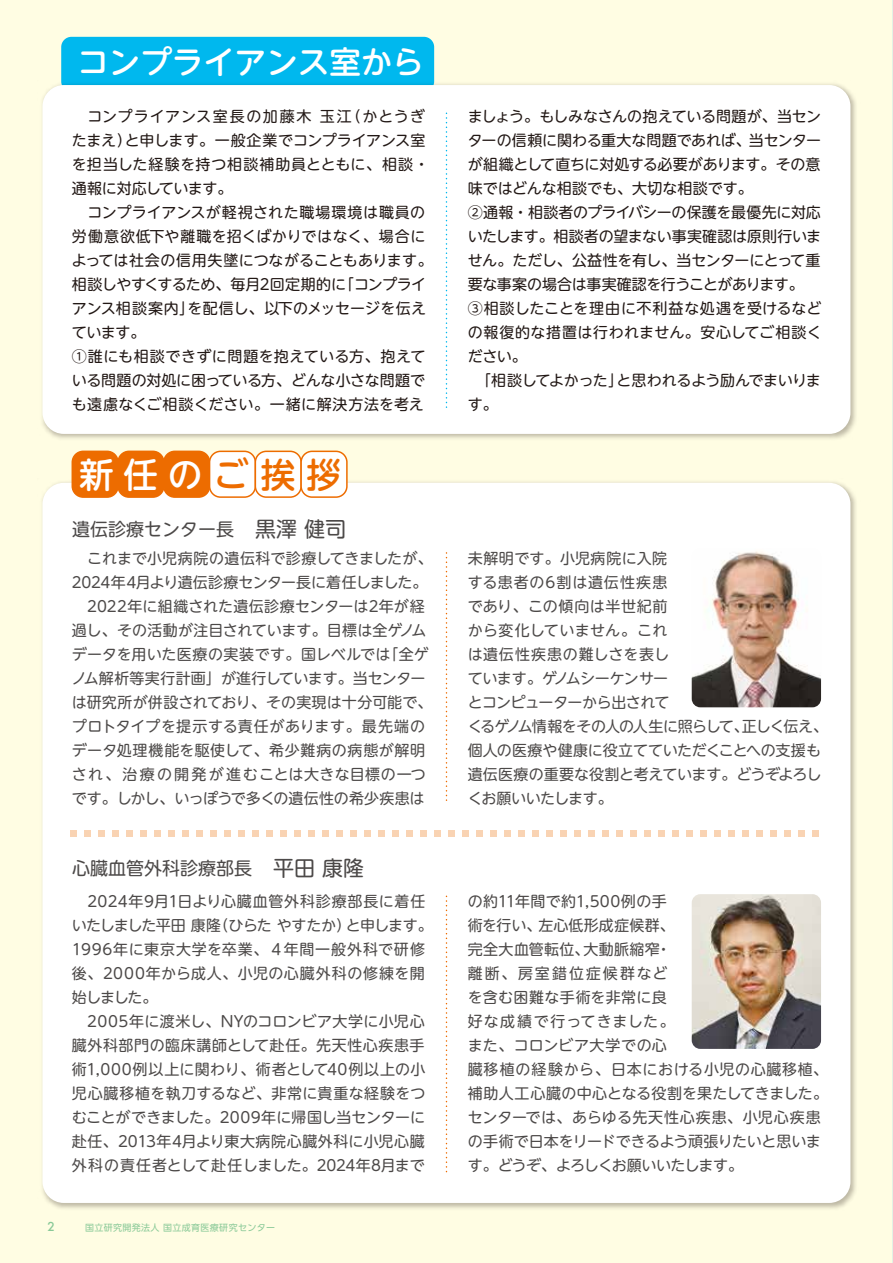
<style>
.page{position:relative;width:893px;height:1263px;background:#fffde3}
.page>*{position:absolute;margin:0;border:0;box-sizing:border-box;transform-origin:0 0}
.t1{font:500 34.65px "UD Shin M Go Pro";letter-spacing:.32em;color:#fff}
.t2{font:500 31.5px "UD Shin M Go Pro";color:#fff}
.t3{font:18px "UD Shin M Go Pro";color:#4c4948}
.t4{font:15px/24px "UD Shin M Go Pro";letter-spacing:.01em;color:#4c4948}
.t5{font:15px/24px "UD Shin M Go Pro";letter-spacing:-.005em;color:#221815}
.t6{font:15px/24px "UD Shin M Go Pro";letter-spacing:-.01em;color:#4c4948}
.t7{font:500 12px "Futura";color:#89c997}
.t8{font:9px "UD Shin Go Pro";letter-spacing:.04em;color:#89c997}
.s1{color:#ed6c00}
.s2{font-size:21px}
</style>
<div class="page">
<div style="left:61px;top:37px;width:373px;height:55px;background:#00b8ee;border-radius:10px"></div>
<img style="left:42px;top:478px;width:814px;height:731px">
<div style="left:43px;top:483px;width:807px;height:720px;background:#fff;border-radius:21px"></div>
<img style="left:42px;top:81px;width:814px;height:358px">
<div style="left:43px;top:85px;width:807px;height:349px;background:#fff;border-radius:21px"></div>
<div style="left:72px;top:451px;width:46px;height:46px;background:#ed6c00;border-radius:11px"></div>
<div style="left:72px;top:451px;width:47px;height:47px;border:2px solid #ed6c00;border-radius:11px"></div>
<div style="left:118px;top:451px;width:46px;height:46px;background:#ed6c00;border-radius:11px"></div>
<div style="left:117px;top:451px;width:48px;height:47px;border:2px solid #ed6c00;border-radius:11px"></div>
<div style="left:164px;top:451px;width:46px;height:46px;background:#ed6c00;border-radius:11px"></div>
<div style="left:163px;top:451px;width:47px;height:47px;border:2px solid #ed6c00;border-radius:11px"></div>
<div style="left:210px;top:451px;width:45px;height:46px;background:#fff;border-radius:11px"></div>
<div style="left:209px;top:451px;width:47px;height:47px;border:2px solid #ed6c00;border-radius:11px"></div>
<div style="left:255px;top:451px;width:46px;height:46px;background:#fff;border-radius:11px"></div>
<div style="left:255px;top:451px;width:47px;height:47px;border:2px solid #ed6c00;border-radius:11px"></div>
<div style="left:301px;top:451px;width:46px;height:46px;background:#fff;border-radius:11px"></div>
<div style="left:300px;top:451px;width:48px;height:47px;border:2px solid #ed6c00;border-radius:11px"></div>
<img style="left:692px;top:551px;width:129px;height:156px">
<svg style="left:446px;top:553px;width:1px;height:248px"></svg>
<svg style="left:446px;top:113px;width:1px;height:295px"></svg>
<img style="left:692px;top:894px;width:129px;height:155px">
<svg style="left:446px;top:896px;width:1px;height:277px"></svg>
<div style="left:70px;top:830px;width:7px;height:7px;background:#f9d3b3"></div>
<div style="left:84px;top:830px;width:7px;height:7px;background:#f9d3b3"></div>
<div style="left:98px;top:830px;width:7px;height:7px;background:#f9d3b3"></div>
<div style="left:112px;top:830px;width:7px;height:7px;background:#f9d3b3"></div>
<div style="left:126px;top:830px;width:7px;height:7px;background:#f9d3b3"></div>
<div style="left:140px;top:830px;width:7px;height:7px;background:#f9d3b3"></div>
<div style="left:154px;top:830px;width:7px;height:7px;background:#f9d3b3"></div>
<div style="left:168px;top:830px;width:7px;height:7px;background:#f9d3b3"></div>
<div style="left:182px;top:830px;width:7px;height:7px;background:#f9d3b3"></div>
<div style="left:196px;top:830px;width:7px;height:7px;background:#f9d3b3"></div>
<div style="left:210px;top:830px;width:7px;height:7px;background:#f9d3b3"></div>
<div style="left:224px;top:830px;width:7px;height:7px;background:#f9d3b3"></div>
<div style="left:238px;top:830px;width:7px;height:7px;background:#f9d3b3"></div>
<div style="left:252px;top:830px;width:7px;height:7px;background:#f9d3b3"></div>
<div style="left:266px;top:830px;width:7px;height:7px;background:#f9d3b3"></div>
<div style="left:280px;top:830px;width:7px;height:7px;background:#f9d3b3"></div>
<div style="left:294px;top:830px;width:7px;height:7px;background:#f9d3b3"></div>
<div style="left:308px;top:830px;width:7px;height:7px;background:#f9d3b3"></div>
<div style="left:322px;top:830px;width:7px;height:7px;background:#f9d3b3"></div>
<div style="left:336px;top:830px;width:7px;height:7px;background:#f9d3b3"></div>
<div style="left:350px;top:830px;width:7px;height:7px;background:#f9d3b3"></div>
<div style="left:364px;top:830px;width:7px;height:7px;background:#f9d3b3"></div>
<div style="left:378px;top:830px;width:7px;height:7px;background:#f9d3b3"></div>
<div style="left:392px;top:830px;width:7px;height:7px;background:#f9d3b3"></div>
<div style="left:406px;top:830px;width:7px;height:7px;background:#f9d3b3"></div>
<div style="left:420px;top:830px;width:7px;height:7px;background:#f9d3b3"></div>
<div style="left:434px;top:830px;width:7px;height:7px;background:#f9d3b3"></div>
<div style="left:448px;top:830px;width:7px;height:7px;background:#f9d3b3"></div>
<div style="left:462px;top:830px;width:7px;height:7px;background:#f9d3b3"></div>
<div style="left:476px;top:830px;width:7px;height:7px;background:#f9d3b3"></div>
<div style="left:490px;top:830px;width:7px;height:7px;background:#f9d3b3"></div>
<div style="left:504px;top:830px;width:7px;height:7px;background:#f9d3b3"></div>
<div style="left:518px;top:830px;width:7px;height:7px;background:#f9d3b3"></div>
<div style="left:532px;top:830px;width:7px;height:7px;background:#f9d3b3"></div>
<div style="left:546px;top:830px;width:7px;height:7px;background:#f9d3b3"></div>
<div style="left:560px;top:830px;width:7px;height:7px;background:#f9d3b3"></div>
<div style="left:574px;top:830px;width:7px;height:7px;background:#f9d3b3"></div>
<div style="left:588px;top:830px;width:7px;height:7px;background:#f9d3b3"></div>
<div style="left:602px;top:830px;width:7px;height:7px;background:#f9d3b3"></div>
<div style="left:616px;top:830px;width:7px;height:7px;background:#f9d3b3"></div>
<div style="left:630px;top:830px;width:7px;height:7px;background:#f9d3b3"></div>
<div style="left:644px;top:830px;width:7px;height:7px;background:#f9d3b3"></div>
<div style="left:658px;top:830px;width:7px;height:7px;background:#f9d3b3"></div>
<div style="left:672px;top:830px;width:7px;height:7px;background:#f9d3b3"></div>
<div style="left:686px;top:830px;width:7px;height:7px;background:#f9d3b3"></div>
<div style="left:700px;top:830px;width:7px;height:7px;background:#f9d3b3"></div>
<div style="left:714px;top:830px;width:7px;height:7px;background:#f9d3b3"></div>
<div style="left:728px;top:830px;width:7px;height:7px;background:#f9d3b3"></div>
<div style="left:742px;top:830px;width:7px;height:7px;background:#f9d3b3"></div>
<div style="left:756px;top:830px;width:7px;height:7px;background:#f9d3b3"></div>
<div style="left:770px;top:830px;width:7px;height:7px;background:#f9d3b3"></div>
<div style="left:784px;top:830px;width:7px;height:7px;background:#f9d3b3"></div>
<div style="left:798px;top:830px;width:7px;height:7px;background:#f9d3b3"></div>
<div style="left:812px;top:830px;width:7px;height:7px;background:#f9d3b3"></div>
<h2 class="t2" style="left:77px;top:36px;width:348px">コンプライアンス室から</h2>
<p class="t5" style="left:72px;top:104px;width:362px">　コンプライアンス室長の加藤木 玉江（かとうぎたまえ）と申します。一般企業でコンプライアンス室を担当した経験を持つ相談補助員とともに、相談・通報に対応しています。<br>　コンプライアンスが軽視された職場環境は職員の労働意欲低下や離職を招くばかりではなく、場合によっては社会の信用失墜につながることもあります。相談しやすくするため、毎月2回定期的に「コンプライアンス相談案内」を配信し、以下のメッセージを伝えています。<br>①誰にも相談できずに問題を抱えている方、抱えている問題の対処に困っている方、どんな小さな問題でも遠慮なくご相談ください。一緒に解決方法を考え</p>
<p class="t5" style="left:468px;top:104px;width:355px">ましょう。もしみなさんの抱えている問題が、当センターの信頼に関わる重大な問題であれば、当センターが組織として直ちに対処する必要があります。その意味ではどんな相談でも、大切な相談です。<br>②通報・相談者のプライバシーの保護を最優先に対応いたします。相談者の望まない事実確認は原則行いません。ただし、公益性を有し、当センターにとって重要な事案の場合は事実確認を行うことがあります。<br>③相談したことを理由に不利益な処遇を受けるなどの報復的な措置は行われません。安心してご相談ください。<br>　「相談してよかった」と思われるよう励んでまいります。</p>
<h1 class="t1" style="left:79px;top:446px;width:264px">新任の<span class="s1">ご挨拶</span></h1>
<p class="t3" style="left:72px;top:514px;width:275px">遺伝診療センター長<span class="s2">　黒澤 健司</span></p>
<p class="t4" style="left:72px;top:545px;width:362px">　これまで小児病院の遺伝科で診療してきましたが、<br>2024年4月より遺伝診療センター長に着任しました。　2022年に組織された遺伝診療センターは2年が経過し、その活動が注目されています。目標は全ゲノムデータを用いた医療の実装です。国レベルでは「全ゲノム解析等実行計画」が進行しています。当センターは研究所が併設されており、その実現は十分可能で、プロトタイプを提示する責任があります。最先端のデータ処理機能を駆使して、希少難病の病態が解明され、治療の開発が進むことは大きな目標の一つです。しかし、いっぽうで多くの遺伝性の希少疾患は</p>
<p class="t6" style="left:468px;top:545px;width:362px">未解明です。小児病院に入院<br>する患者の6割は遺伝性疾患<br>であり、この傾向は半世紀前<br>から変化していません。これ<br>は遺伝性疾患の難しさを表し<br>ています。ゲノムシーケンサー<br>とコンピューターから出されて<br>くるゲノム情報をその人の人生に照らして、正しく伝え、個人の医療や健康に役立てていただくことへの支援も遺伝医療の重要な役割と考えています。どうぞよろしくお願いいたします。</p>
<p class="t3" style="left:72px;top:854px;width:293px">心臓血管外科診療部長<span class="s2">　平田 康隆</span></p>
<p class="t4" style="left:72px;top:889px;width:362px">　2024年9月1日より心臓血管外科診療部長に着任いたしました平田 康隆（ひらた やすたか）と申します。<br>1996年に東京大学を卒業、４年間一般外科で研修後、2000年から成人、小児の心臓外科の修練を開始しました。<br>　2005年に渡米し、NYのコロンビア大学に小児心臓外科部門の臨床講師として赴任。先天性心疾患手術1,000例以上に関わり、術者として40例以上の小児心臓移植を執刀するなど、非常に貴重な経験をつむことができました。2009年に帰国し当センターに赴任、2013年4月より東大病院心臓外科に小児心臓外科の責任者として赴任しました。2024年8月まで</p>
<p class="t4" style="left:468px;top:889px;width:362px">の約11年間で約1,500例の手<br>術を行い、左心低形成症候群、<br>完全大血管転位、大動脈縮窄・<br>離断、房室錯位症候群など<br>を含む困難な手術を非常に良<br>好な成績で行ってきました。<br>また、コロンビア大学での心<br>臓移植の経験から、日本における小児の心臓移植、補助人工心臓の中心となる役割を果たしてきました。センターでは、あらゆる先天性心疾患、小児心疾患の手術で日本をリードできるよう頑張りたいと思います。どうぞ、よろしくお願いいたします。</p>
<p class="t7" style="left:48px;top:1218px;width:9px">2</p>
<p class="t8" style="left:85px;top:1220px;width:192px">国立研究開発法人 国立成育医療研究センター</p>
</div>
